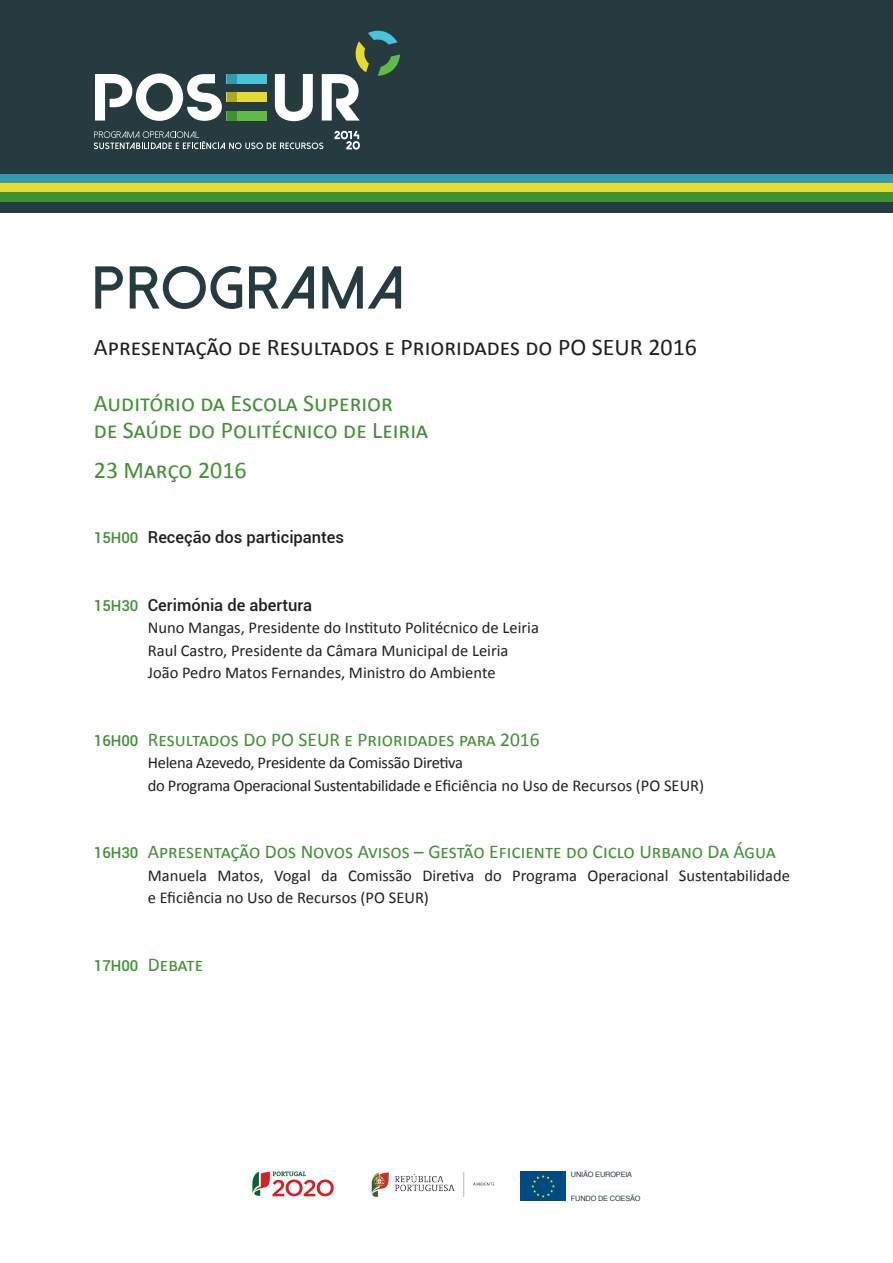
<style>
.page{position:relative;width:893px;height:1263px;background:#fff}
.page>*{position:absolute;margin:0;border:0;box-sizing:border-box;transform-origin:0 0}
.t1{font:57px "Dolce Vita";letter-spacing:.1em;color:#253b3f}
.t2{font:24px/27px "Calibri";color:#429034}
.t3{font:24px "Calibri";color:#231f20}
.t4{font:19.5px "Calibri";color:#429034}
.t5{font:16.5px/22.5px "Calibri";color:#231f20}
.t6{font:16.5px/22.5px "Calibri";letter-spacing:-.02em;color:#231f20}
.t7{font:500 16.5px "Roboto";color:#231f20}
.t8{font:7.35px "Helvetica";letter-spacing:-.02em;color:#253b3f}
.s1{font-size:15px;color:#429034}
.s2{font-family:"Roboto";font-weight:500;font-size:15px}
</style>
<div class="page">
<div style="left:0;top:0;width:893px;height:212px;background:#253b3f"></div>
<div style="left:0;top:174px;width:893px;height:10px;background:#3699aa"></div>
<div style="left:0;top:184px;width:893px;height:9px;background:#e6db31"></div>
<div style="left:0;top:193px;width:893px;height:9px;background:#429034"></div>
<div style="left:227px;top:74px;width:40px;height:9px;background:#48c4db"></div>
<div style="left:227px;top:93px;width:40px;height:9px;background:#e6db31"></div>
<div style="left:227px;top:112px;width:40px;height:9px;background:#5dbb46"></div>
<svg style="left:275px;top:74px;width:38px;height:47px"></svg>
<svg style="left:95px;top:74px;width:127px;height:47px"></svg>
<div style="left:227px;top:74px;width:10px;height:9px;background:#3699aa"></div>
<div style="left:227px;top:93px;width:10px;height:9px;background:#aea825"></div>
<div style="left:227px;top:112px;width:10px;height:9px;background:#429034"></div>
<svg style="left:94px;top:131px;width:229px;height:18px"></svg>
<svg style="left:334px;top:131px;width:26px;height:19px"></svg>
<svg style="left:322px;top:30px;width:78px;height:91px"></svg>
<svg style="left:252px;top:1171px;width:82px;height:25px"></svg>
<div style="left:520px;top:1171px;width:46px;height:30px;background:#004b84"></div>
<svg style="left:531px;top:1175px;width:24px;height:22px"></svg>
<img style="left:371px;top:1172px;width:124px;height:25px">
<svg style="left:95px;top:266px;width:219px;height:43px"></svg>
<svg style="left:322px;top:266px;width:80px;height:43px"></svg>
<h1 class="t1" style="left:94px;top:259px;width:310px">PROGRAMA</h1>
<h2 class="t3" style="left:94px;top:332px;width:605px">Apresentação de Resultados e Prioridades do PO SEUR 2016</h2>
<h2 class="t2" style="left:94px;top:389px;width:336px">Auditório da Escola Superior<br>de Saúde do Politécnico de Leiria</h2>
<h2 class="t2" style="left:94px;top:456px;width:154px">23 Março 2016</h2>
<p class="t7" style="left:94px;top:526px;width:252px"><span class="s1">15h00</span> Receção dos participantes</p>
<p class="t7" style="left:94px;top:593px;width:220px"><span class="s1">15h30</span> Cerimónia de abertura</p>
<p class="t5" style="left:148px;top:617px;width:393px">Nuno Mangas, Presidente do Instituto Politécnico de Leiria<br>Raul Castro, Presidente da Câmara Municipal de Leiria<br>João Pedro Matos Fernandes, Ministro do Ambiente</p>
<p class="t4" style="left:94px;top:727px;width:447px"><span class="s2">16h00</span> Resultados Do PO SEUR e Prioridades para 2016</p>
<p class="t6" style="left:148px;top:752px;width:558px">Helena Azevedo, Presidente da Comissão Diretiva<br>do Programa Operacional Sustentabilidade e Eficiência no Uso de Recursos (PO SEUR)</p>
<p class="t4" style="left:94px;top:839px;width:683px"><span class="s2">16h30</span> Apresentação Dos Novos Avisos – Gestão Eficiente do Ciclo Urbano Da Água</p>
<p class="t5" style="left:148px;top:864px;width:644px">Manuela Matos, Vogal da Comissão Diretiva do Programa Operacional Sustentabilidade e Eficiência no Uso de Recursos (PO SEUR)</p>
<p class="t4" style="left:94px;top:952px;width:111px"><span class="s2">17h00</span> Debate</p>
<p class="t8" style="left:571px;top:1169px;width:63px">UNIÃO EUROPEIA</p>
<p class="t8" style="left:571px;top:1193px;width:71px">FUNDO DE COESÃO</p>
</div>
